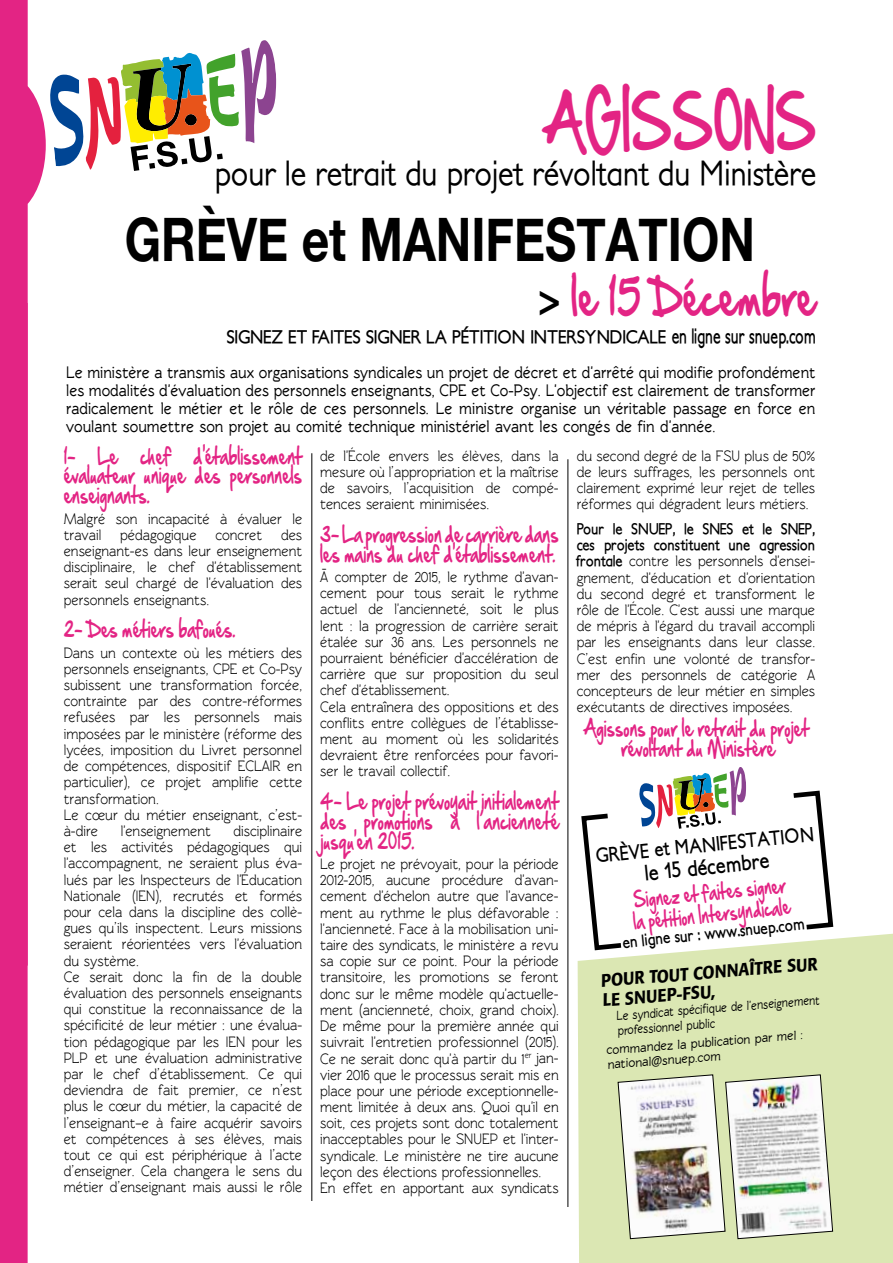
<style>
.page{position:relative;width:893px;height:1263px;background:#fff}
.page>*{position:absolute;margin:0;border:0;box-sizing:border-box;transform-origin:0 0}
.t1{font:65.85px "Hand Of Sean";color:#e32484;scale:.7 1}
.t2{font:700 60px "Helvetica Neue";color:#000;scale:.8 1}
.t3{font:46.8px "Hand Of Sean";color:#e32484;scale:.7 1}
.t4{font:500 35.1px "Petita";color:#000;scale:.88 1}
.t5{font:700 21.3px "Petita";color:#000;scale:.88 1}
.t6{font:20.7px/19.8px "Hand Of Sean";color:#e32484;text-align:justify;scale:.7 1}
.t7{font:19.5px/21.8px "Hand Of Sean";color:#e32484;scale:.7 1}
.t8{font:700 19.5px "Petita";color:#000;scale:.88 1}
.t9{font:700 18.15px "Petita";letter-spacing:-.025em;color:#000;scale:.91 1}
.t10{font:500 17.85px/18.8px "Formata";color:#000;scale:.91 1}
.t11{font:700 17.1px/18px "Rawengulk";color:#000;text-align:justify;scale:.88 1}
.t12{font:700 16.05px "Petita";color:#000;scale:.88 1}
.t13{font:600 15.45px/16.2px "Rawengulk";color:#000;text-align:justify;scale:.88 1}
.t14{font:700 15.45px/16.2px "Petita";color:#000;scale:.88 1}
.t15{font:700 13.35px/14.4px "Rawengulk";color:#000;scale:.82 1}
.t16{font:700 13.35px/15px "Rawengulk";color:#000;scale:.91 1}
.s1{font-family:"Insignia A";color:#000}
.s2{font-size:20.7px}
.s3{font-family:"Petita";font-weight:700}
</style>
<div class="page">
<div style="left:578px;top:934px;width:315px;height:329px;background:#dbe7b3"></div>
<img style="left:617px;top:1074px;width:216px;height:165px">
<hr style="left:312px;top:453px;width:1px;height:748px;background:#000">
<svg style="left:579px;top:813px;width:45px;height:140px"></svg>
<svg style="left:639px;top:767px;width:107px;height:62px"></svg>
<svg style="left:793px;top:790px;width:41px;height:140px"></svg>
<hr style="left:568px;top:459px;width:1px;height:748px;background:#000">
<svg style="left:0;top:0;width:277px;height:1263px"></svg>
<h1 class="t1" style="left:541px;top:62px;width:163px">Agissons</h1>
<h3 class="t4" style="left:214px;top:152px;width:686px">pour le retrait du projet révoltant du Ministère</h3>
<h2 class="t2" style="left:125px;top:202px;width:789px">GRÈVE et MANIFESTATION</h2>
<h3 class="t3" style="left:538px;top:254px;width:398px"><span class="s1">&gt;</span> le 15 Décembre</h3>
<p class="t9" style="left:227px;top:326px;width:649px">SIGNEZ ET FAITES SIGNER LA PÉTITION INTERSYNDICALE <span class="s2">en ligne sur snuep.com</span></p>
<p class="t11" style="left:66px;top:363px;width:853px">Le ministère a transmis aux organisations syndicales un projet de décret et d'arrêté qui modifie profondément les modalités d'évaluation des personnels enseignants, CPE et Co-Psy. L'objectif est clairement de transformer radicalement le métier et le rôle de ces personnels. Le ministre organise un véritable passage en force en voulant soumettre son projet au comité technique ministériel avant les congés de fin d'année.</p>
<h3 class="t6" style="left:64px;top:445px;width:342px">1- Le chef d'établissement évaluateur unique des personnels enseignants.</h3>
<p class="t13" style="left:64px;top:510px;width:272px">Malgré son incapacité à évaluer le travail pédagogique concret des enseignant-es dans leur enseignement disciplinaire, le chef d'établissement serait seul chargé de l'évaluation des personnels enseignants.</p>
<h3 class="t6" style="left:64px;top:619px;width:247px">2- Des métiers bafoués.</h3>
<p class="t13" style="left:64px;top:644px;width:272px;text-align:left">Dans un contexte où les métiers des personnels enseignants, CPE et Co-Psy subissent une transformation forcée, contrainte par des contre-réformes refusées par les personnels mais imposées par le ministère (réforme des lycées, imposition du Livret personnel de compétences, dispositif ECLAIR en particulier), ce projet amplifie cette transformation.<br>Le cœur du métier enseignant, c’est&shy;à-dire</p>
<p class="t13" style="left:121px;top:823px;width:104px">l'enseignement</p>
<p class="t13" style="left:64px;top:823px;width:272px;text-align:left;text-indent:170px">disciplinaire et les activités pédagogiques qui l'accompagnent, ne seraient plus éva&shy;lués par les Inspecteurs de l'Éducation Nationale (IEN), recrutés et formés pour cela dans la discipline des collè&shy;gues qu’ils inspectent. Leurs missions seraient réorientées vers l'évaluation du système.<br>Ce serait donc la fin de la double évaluation des personnels enseignants qui constitue la reconnaissance de la spécificité de leur métier : une évalua&shy;tion pédagogique par les IEN pour les PLP et une évaluation administrative par le chef d’établissement. Ce qui deviendra de fait premier, ce n’est plus le cœur du métier, la capacité de l’enseignant–e à faire acquérir savoirs et compétences à ses élèves, mais tout ce qui est périphérique à l’acte d’enseigner. Cela changera le sens du métier d’enseignant mais aussi le rôle</p>
<p class="t13" style="left:320px;top:447px;width:272px">de l'École envers les élèves, dans la mesure où l’appropriation et la maîtrise de savoirs, l’acquisition de compé&shy;tences seraient minimisées.</p>
<h3 class="t6" style="left:320px;top:523px;width:342px">3- La progression de carrière dans les mains du chef d'établissement.</h3>
<p class="t13" style="left:320px;top:569px;width:272px;text-align:left">Ā compter de 2015, le rythme d'avan&shy;cement pour tous serait le rythme actuel de l'ancienneté, soit le plus lent : la progression de carrière serait étalée sur 36 ans. Les personnels ne pourraient bénéficier d'accélération de carrière que sur proposition du seul chef d'établissement.<br>Cela entraînera des oppositions et des conflits entre collègues de l’établisse&shy;ment au moment où les solidarités devraient être renforcées pour favori&shy;ser le travail collectif.</p>
<h3 class="t6" style="left:320px;top:791px;width:342px">4- Le projet prévoyait initialement des promotions à l’ancienneté jusqu'en 2015.</h3>
<p class="t13" style="left:320px;top:856px;width:273px;text-align:left">Le projet ne prévoyait, pour la période 2012-2015, aucune procédure d'avan&shy;cement d'échelon autre que l'avance&shy;ment au rythme le plus défavorable : l'ancienneté. Face à la mobilisation uni&shy;taire des syndicats, le ministère a revu sa copie sur ce point. Pour la période transitoire, les promotions se feront donc sur le même modèle qu'actuelle&shy;ment (ancienneté, choix, grand choix).<br>De même pour la première année qui suivrait l'entretien professionnel (2015).<br>Ce ne serait donc qu'à partir du 1<sup>er</sup> jan&shy;vier 2016 que le processus serait mis en place pour une période exceptionnelle&shy;ment limitée à deux ans. Quoi qu'il en soit, ces projets sont donc totalement inacceptables pour le SNUEP et l'inter&shy;syndicale. Le ministère ne tire aucune leçon des élections professionnelles.<br>En effet en apportant aux syndicats</p>
<p class="t13" style="left:577px;top:447px;width:272px">du second degré de la FSU plus de 50% de leurs suffrages, les personnels ont clairement exprimé leur rejet de telles réformes qui dégradent leurs métiers.</p>
<p class="t14" style="left:577px;top:521px;width:272px">Pour le SNUEP, le SNES et le SNEP, ces projets constituent une agression</p>
<p class="t13" style="left:577px;top:553px;width:272px"><span class="s3">frontale</span> contre les personnels d'ensei&shy;gnement, d'éducation et d'orientation du second degré et transforment le rôle de l'École. C'est aussi une marque de mépris à l'égard du travail accompli par les enseignants dans leur classe.<br>C’est enfin une volonté de transfor&shy;mer des personnels de catégorie A concepteurs de leur métier en simples exécutants de directives imposées.</p>
<h3 class="t6" style="left:583px;top:718px;width:325px;text-align:center">Agissons pour le retrait du projet révoltant du Ministère</h3>
<p class="t8" style="left:594px;top:844px;width:251px;rotate:-6deg">GRÈVE et MANIFESTATION</p>
<h3 class="t5" style="left:643px;top:860px;width:144px;rotate:-6deg">le 15 décembre</h3>
<p class="t7" style="left:630px;top:889px;width:227px;rotate:-6deg">Signez et faites signer la pétition Intersyndicale</p>
<p class="t12" style="left:621px;top:933px;width:210px;rotate:-6deg">en ligne sur : www.snuep.com</p>
<p class="t10" style="left:600px;top:972px;width:240px;rotate:-5deg">Pour tout connaître sur le SNUE</p>
<p class="t10" style="left:665px;top:986px;width:55px;rotate:-5deg">P-FSU ,</p>
<p class="t15" style="left:616px;top:1009px;width:250px;rotate:-5deg">Le syndicat spécifi que de l'enseignement professionnel public</p>
<p class="t16" style="left:606px;top:1041px;width:218px;rotate:-4deg">commandez la publication par mel : national@snuep.com</p>
</div>
